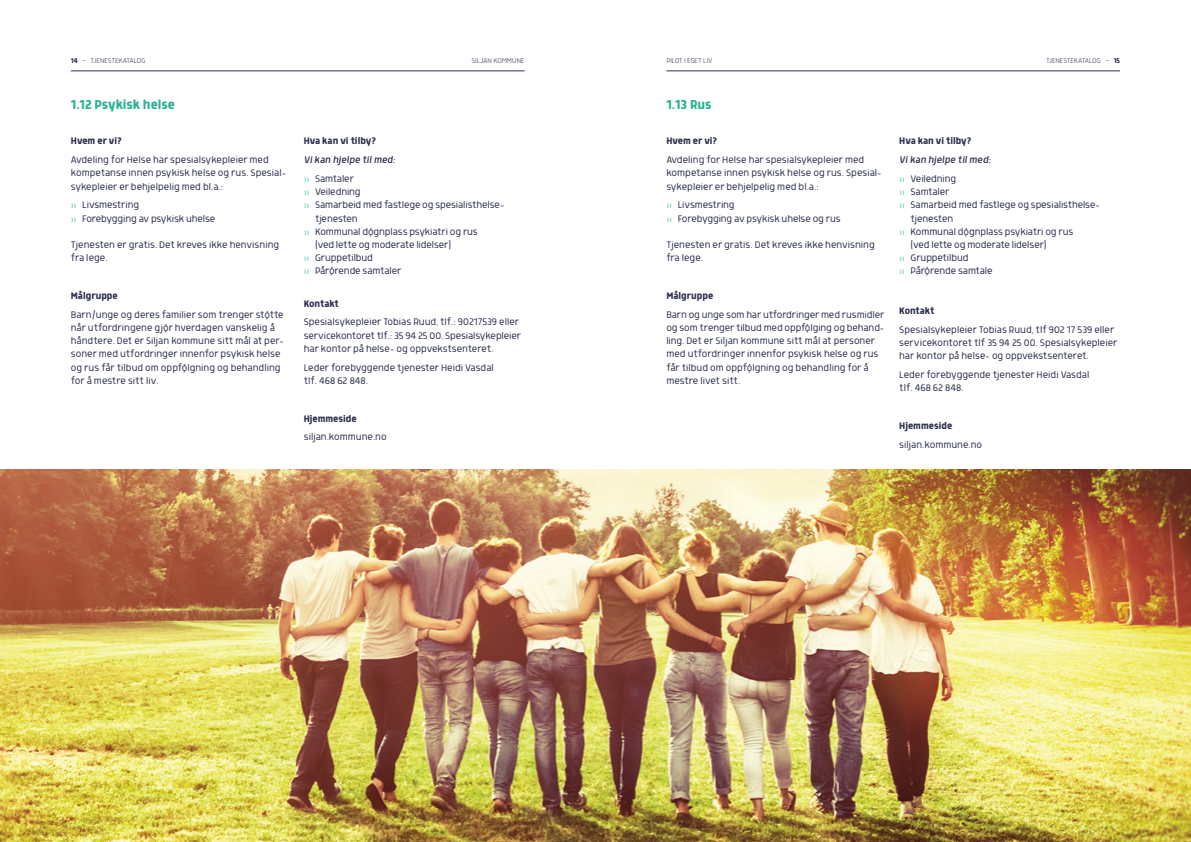
<style>
.page{position:relative;width:1191px;height:842px;background:#fff}
.page>*{position:absolute;margin:0;border:0;box-sizing:border-box;transform-origin:0 0}
.t1{font:500 15px "Morl";color:#2bb394}
.t2{font:300 11px/13.2px "Morl";letter-spacing:-.005em;color:#2f3251}
.t3{font:500 11px "Morl";color:#2f3251}
.t4{font:italic 300 11px/18.9px "Morl";color:#2f3251}
.t5{font:200 8px "Morl";color:#2f3251}
.s1{font-weight:500}
.s2{font-weight:200;color:#2bb394}
.s3{font-weight:200;font-style:normal;color:#2bb394}
.s4{font-style:normal}
</style>
<div class="page">
<hr style="left:71px;top:71px;width:453px;height:1px;background:#2f3251">
<hr style="left:666px;top:71px;width:454px;height:1px;background:#2f3251">
<img style="left:0;top:469px;width:1191px;height:373px">
<p class="t5" style="left:71px;top:56px;width:76px"><span class="s1">14</span> — TJENESTEKATALOG</p>
<p class="t5" style="left:471px;top:56px;width:55px">SILJAN KOMMUNE</p>
<p class="t5" style="left:666px;top:56px;width:48px">PILOT I EGET LIV</p>
<p class="t5" style="left:1046px;top:56px;width:76px">TJENESTEKATALOG — <span class="s1">15</span></p>
<h1 class="t1" style="left:71px;top:97px;width:106px">1.12 Psykisk helse</h1>
<h1 class="t1" style="left:666px;top:97px;width:47px">1.13 Rus</h1>
<p class="t3" style="left:71px;top:135px;width:53px">Hvem er vi?</p>
<p class="t2" style="left:71px;top:153px;width:217px">Avdeling for Helse har spesialsykepleier med kompetanse innen psykisk helse og rus. Spesial&shy;sykepleier er behjelpelig med bl.a.:</p>
<p class="t2" style="left:71px;top:198px;width:146px"><span class="s2">»</span> Livsmestring<br><span class="s2">»</span> Forebygging av psykisk uhelse</p>
<p class="t2" style="left:71px;top:238px;width:210px">Tjenesten er gratis. Det kreves ikke henvisning fra lege.</p>
<p class="t3" style="left:71px;top:290px;width:48px">Målgruppe</p>
<p class="t2" style="left:71px;top:308px;width:215px">Barn/unge og deres familier som trenger støtte når utfordringene gjør hverdagen vanskelig å håndtere. Det er Siljan kommune sitt mål at per&shy;soner med utfordringer innenfor psykisk helse og rus får tilbud om oppfølgning og behandling for å mestre sitt liv.</p>
<p class="t3" style="left:899px;top:135px;width:74px">Hva kan vi tilby?</p>
<p class="t4" style="left:899px;top:150px;width:93px">Vi kan hjelpe til med: <span class="s3">»</span> <span class="s4">Veiledning</span></p>
<p class="t2" style="left:899px;top:185px;width:52px"><span class="s2">»</span> Samtaler</p>
<p class="t2" style="left:899px;top:198px;width:202px"><span class="s2">»</span> Samarbeid med fastlege og spesialisthelse-</p>
<p class="t2" style="left:910px;top:212px;width:44px">tjenesten</p>
<p class="t2" style="left:899px;top:225px;width:176px"><span class="s2">»</span> Kommunal døgnplass psykiatri og rus</p>
<p class="t2" style="left:910px;top:238px;width:138px">(ved lette og moderate lidelser)</p>
<p class="t2" style="left:899px;top:251px;width:71px"><span class="s2">»</span> Gruppetilbud</p>
<p class="t2" style="left:899px;top:264px;width:95px"><span class="s2">»</span> Pårørende samtale</p>
<p class="t3" style="left:899px;top:305px;width:37px">Kontakt</p>
<p class="t2" style="left:899px;top:323px;width:220px">Spesialsykepleier Tobias Ruud, tlf 902 17 539 eller servicekontoret tlf 35 94 25 00. Spesialsykepleier har kontor på helse- og oppvekstsenteret.</p>
<p class="t2" style="left:899px;top:368px;width:192px">Leder forebyggende tjenester Heidi Vasdal tlf. 468 62 848.</p>
<p class="t3" style="left:899px;top:420px;width:55px">Hjemmeside</p>
<p class="t2" style="left:899px;top:438px;width:84px">siljan.kommune.no</p>
<p class="t3" style="left:666px;top:135px;width:53px">Hvem er vi?</p>
<p class="t2" style="left:666px;top:153px;width:217px">Avdeling for Helse har spesialsykepleier med kompetanse innen psykisk helse og rus. Spesial&shy;sykepleier er behjelpelig med bl.a.:</p>
<p class="t2" style="left:666px;top:198px;width:176px"><span class="s2">»</span> Livsmestring<br><span class="s2">»</span> Forebygging av psykisk uhelse og rus</p>
<p class="t2" style="left:666px;top:238px;width:210px">Tjenesten er gratis. Det kreves ikke henvisning fra lege.</p>
<p class="t3" style="left:666px;top:289px;width:48px">Målgruppe</p>
<p class="t2" style="left:666px;top:308px;width:219px">Barn og unge som har utfordringer med rusmidler og som trenger tilbud med oppfølging og behand&shy;ling. Det er Siljan kommune sitt mål at personer med utfordringer innenfor psykisk helse og rus får tilbud om oppfølgning og behandling for å mestre livet sitt.</p>
<p class="t3" style="left:304px;top:135px;width:74px">Hva kan vi tilby?</p>
<p class="t4" style="left:304px;top:150px;width:93px">Vi kan hjelpe til med: <span class="s3">»</span> <span class="s4">Samtaler</span></p>
<p class="t2" style="left:304px;top:185px;width:58px"><span class="s2">»</span> Veiledning</p>
<p class="t2" style="left:304px;top:198px;width:202px"><span class="s2">»</span> Samarbeid med fastlege og spesialisthelse-</p>
<p class="t2" style="left:315px;top:212px;width:44px">tjenesten</p>
<p class="t2" style="left:304px;top:225px;width:176px"><span class="s2">»</span> Kommunal døgnplass psykiatri og rus</p>
<p class="t2" style="left:315px;top:238px;width:138px">(ved lette og moderate lidelser)</p>
<p class="t2" style="left:304px;top:251px;width:71px"><span class="s2">»</span> Gruppetilbud</p>
<p class="t2" style="left:304px;top:264px;width:99px"><span class="s2">»</span> Pårørende samtaler</p>
<p class="t3" style="left:304px;top:297px;width:37px">Kontakt</p>
<p class="t2" style="left:304px;top:315px;width:219px">Spesialsykepleier Tobias Ruud, tlf.: 90217539 eller servicekontoret tlf.: 35 94 25 00. Spesialsykepleier har kontor på helse- og oppvekstsenteret.</p>
<p class="t2" style="left:304px;top:361px;width:192px">Leder forebyggende tjenester Heidi Vasdal tlf. 468 62 848.</p>
<p class="t3" style="left:304px;top:412px;width:55px">Hjemmeside</p>
<p class="t2" style="left:304px;top:430px;width:84px">siljan.kommune.no</p>
</div>
